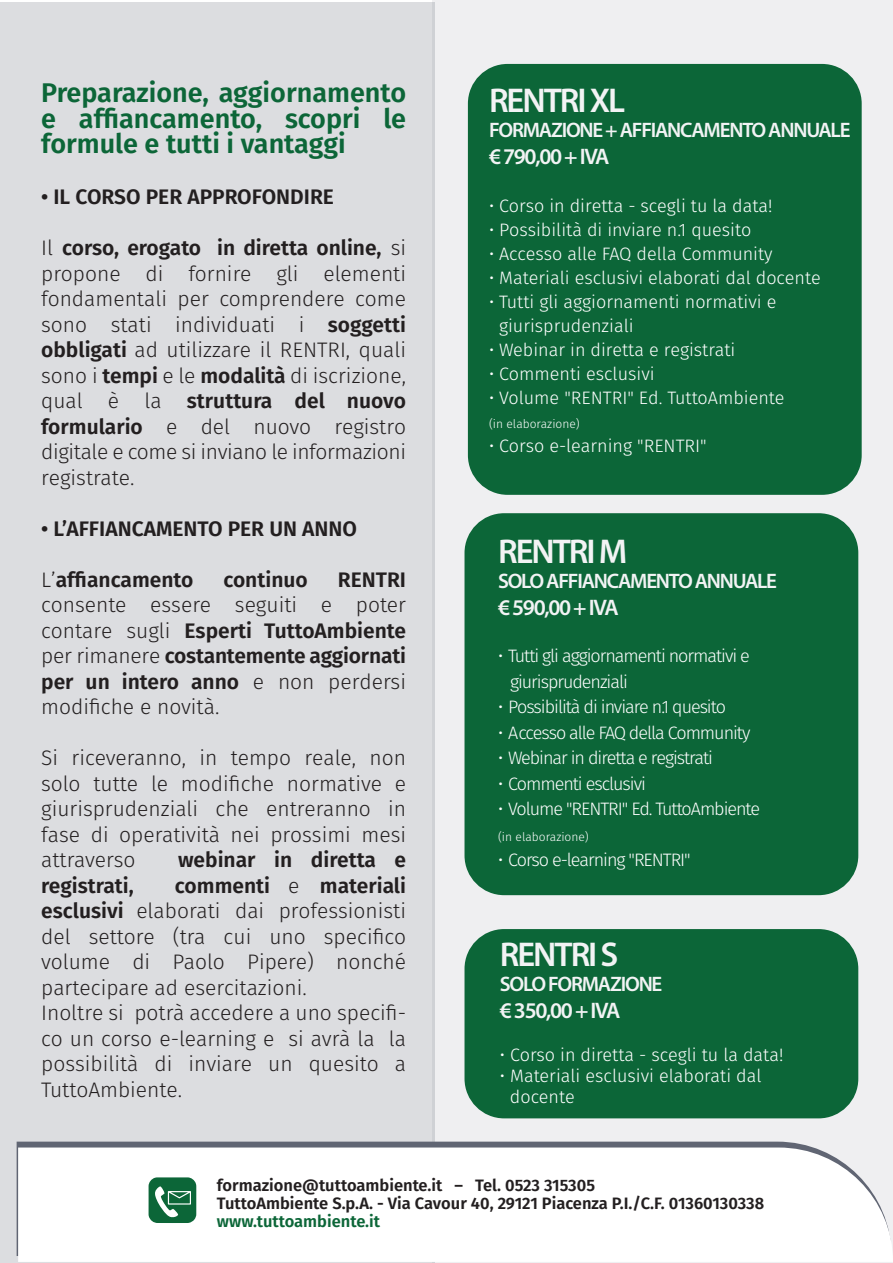
<style>
.page{position:relative;width:893px;height:1263px;background:#fff}
.page>*{position:absolute;margin:0;border:0;box-sizing:border-box;transform-origin:0 0}
.t1{font:600 34.5px "Myriad Pro";letter-spacing:-.06em;color:#f2f3f4}
.t2{font:600 27px/25.5px "Fira Sans";color:#0c6638;text-align:justify}
.t3{font:600 22.5px "Myriad Pro";letter-spacing:-.06em;color:#f2f3f4}
.t4{font:300 21px/25.5px "Fira Sans";color:#231f20;text-align:justify}
.t5{font:600 21px "Fira Sans";color:#231f20}
.t6{font:600 21px "Myriad Pro";letter-spacing:-.06em;color:#f2f3f4}
.t7{font:300 18px/24px "Fira Sans";color:#fff}
.t8{font:300 18px/25.5px "Fira Sans";letter-spacing:-.06em;color:#fff}
.t9{font:600 16.5px/18px "Fira Sans";color:#231f20}
.t10{font:600 16.5px "Fira Sans";color:#0c6638}
.t11{font:300 12px "Fira Sans";color:#fff}
.s1{font-weight:600}
.s2{font-weight:300}
</style>
<div class="page">
<div style="left:0;top:2px;width:435px;height:1261px;background:#dcdde0"></div>
<div style="left:432px;top:0;width:461px;height:1263px;background:#efeff1"></div>
<div style="left:468px;top:64px;width:394px;height:431px;background:#0c6638;border-radius:40px"></div>
<div style="left:464px;top:513px;width:394px;height:382px;background:#0c6638;border-radius:40px"></div>
<div style="left:464px;top:929px;width:394px;height:189px;background:#0c6638;border-radius:40px"></div>
<svg style="left:17px;top:1141px;width:794px;height:115px;background:#6f7380"></svg>
<div style="left:18px;top:1147px;width:875px;height:115px;background:#fff"></div>
<svg style="left:149px;top:1177px;width:47px;height:46px;background:#3a825d"></svg>
<p class="t2" style="left:41px;top:79px;width:366px">Preparazione, aggiornamento e affiancamento, scopri le formule e tutti i vantaggi</p>
<p class="t5" style="left:41px;top:180px;width:294px">• IL CORSO PER APPROFONDIRE</p>
<p class="t4" style="left:41px;top:235px;width:366px">Il <span class="s1">corso, erogato in diretta online,</span> si propone di fornire gli elementi fondamentali per comprendere come sono stati individuati i <span class="s1">soggetti obbligati</span> ad utilizzare il RENTRI, quali sono i <span class="s1">tempi</span> e le <span class="s1">modalità</span> di iscrizione, qual è la <span class="s1">struttura del nuovo formulario</span> e del nuovo registro digitale e come si inviano le informazioni registrate.</p>
<p class="t5" style="left:41px;top:511px;width:317px">• L’AFFIANCAMENTO PER UN ANNO</p>
<p class="t5" style="left:41px;top:562px;width:154px"><span class="s2">L’</span>affiancamento</p>
<p class="t5" style="left:223px;top:562px;width:86px">continuo</p>
<p class="t5" style="left:338px;top:562px;width:70px">RENTRI</p>
<p class="t4" style="left:41px;top:592px;width:366px">consente essere seguiti e poter contare sugli <span class="s1">Esperti TuttoAmbiente </span>per rimanere <span class="s1">costantemente aggiornati per un intero anno</span> e non perdersi modifiche e novità.</p>
<p class="t4" style="left:41px;top:745px;width:366px">Si riceveranno, in tempo reale, non solo tutte le modifiche normative e giurisprudenziali che entreranno in fase di operatività nei prossimi mesi attraverso</p>
<p class="t5" style="left:178px;top:843px;width:230px">webinar in diretta e</p>
<p class="t4" style="left:41px;top:873px;width:366px;text-align:left;text-indent:134px"><span class="s1">commenti</span> e <span class="s1">materiali esclusivi</span> elaborati dai professionisti del settore (tra cui uno specifico volume di Paolo Pipere) nonché partecipare ad esercitazioni.<br>Inoltre si potrà accedere a uno specifi&shy;co un corso e-learning e si avrà la la possibilità di inviare un quesito a<br>TuttoAmbiente.</p>
<p class="t5" style="left:41px;top:868px;width:94px">registrati,</p>
<h1 class="t1" style="left:489px;top:78px;width:138px">RENTRI XL</h1>
<p class="t6" style="left:489px;top:116px;width:363px">FORMAZIONE + AFFIANCAMENTO ANNUALE</p>
<p class="t3" style="left:489px;top:142px;width:122px">€ 790,00 + IVA</p>
<p class="t7" style="left:489px;top:193px;width:285px">• Corso in diretta - scegli tu la data!</p>
<p class="t7" style="left:489px;top:217px;width:264px">• Possibilità di inviare n.1 quesito</p>
<p class="t7" style="left:489px;top:241px;width:285px">• Accesso alle FAQ della Community</p>
<p class="t7" style="left:489px;top:265px;width:333px">• Materiali esclusivi elaborati dal docente</p>
<p class="t7" style="left:499px;top:289px;width:279px;text-indent:-10px">• Tutti gli aggiornamenti normativi e giurisprudenziali</p>
<p class="t7" style="left:489px;top:337px;width:248px">• Webinar in diretta e registrati</p>
<p class="t7" style="left:489px;top:361px;width:167px">• Commenti esclusivi</p>
<p class="t7" style="left:489px;top:385px;width:297px">• Volume "RENTRI" Ed. TuttoAmbiente</p>
<p class="t11" style="left:489px;top:415px;width:92px">(in elaborazione)</p>
<p class="t7" style="left:489px;top:433px;width:219px">• Corso e-learning "RENTRI"</p>
<h1 class="t1" style="left:498px;top:529px;width:131px">RENTRI M</h1>
<p class="t6" style="left:498px;top:568px;width:281px">SOLO AFFIANCAMENTO ANNUALE</p>
<p class="t3" style="left:498px;top:593px;width:122px">€ 590,00 + IVA</p>
<p class="t8" style="left:510px;top:643px;width:241px;text-indent:-12px">• Tutti gli aggiornamenti normativi e giurisprudenziali</p>
<p class="t8" style="left:498px;top:694px;width:229px">• Possibilità di inviare n.1 quesito</p>
<p class="t8" style="left:498px;top:720px;width:254px">• Accesso alle FAQ della Community</p>
<p class="t8" style="left:498px;top:745px;width:217px">• Webinar in diretta e registrati</p>
<p class="t8" style="left:498px;top:771px;width:149px">• Commenti esclusivi</p>
<p class="t8" style="left:498px;top:796px;width:264px">• Volume "RENTRI" Ed. TuttoAmbiente</p>
<p class="t11" style="left:498px;top:828px;width:92px">(in elaborazione)</p>
<p class="t8" style="left:498px;top:847px;width:194px">• Corso e-learning "RENTRI"</p>
<h1 class="t1" style="left:500px;top:932px;width:120px">RENTRI S</h1>
<p class="t6" style="left:500px;top:970px;width:164px">SOLO FORMAZIONE</p>
<p class="t3" style="left:500px;top:996px;width:122px">€ 350,00 + IVA</p>
<p class="t7" style="left:500px;top:1042px;width:285px">• Corso in diretta - scegli tu la data!</p>
<p class="t7" style="left:510px;top:1065px;width:253px;line-height:21px;text-indent:-10px">• Materiali esclusivi elaborati dal docente</p>
<p class="t9" style="left:217px;top:1175px;width:549px">formazione@tuttoambiente.it – Tel. 0523 315305<br>TuttoAmbiente S.p.A. - Via Cavour 40, 29121 Piacenza P.I./C.F. 01360130338</p>
<p class="t10" style="left:217px;top:1207px;width:165px">www.tuttoambiente.it</p>
</div>
